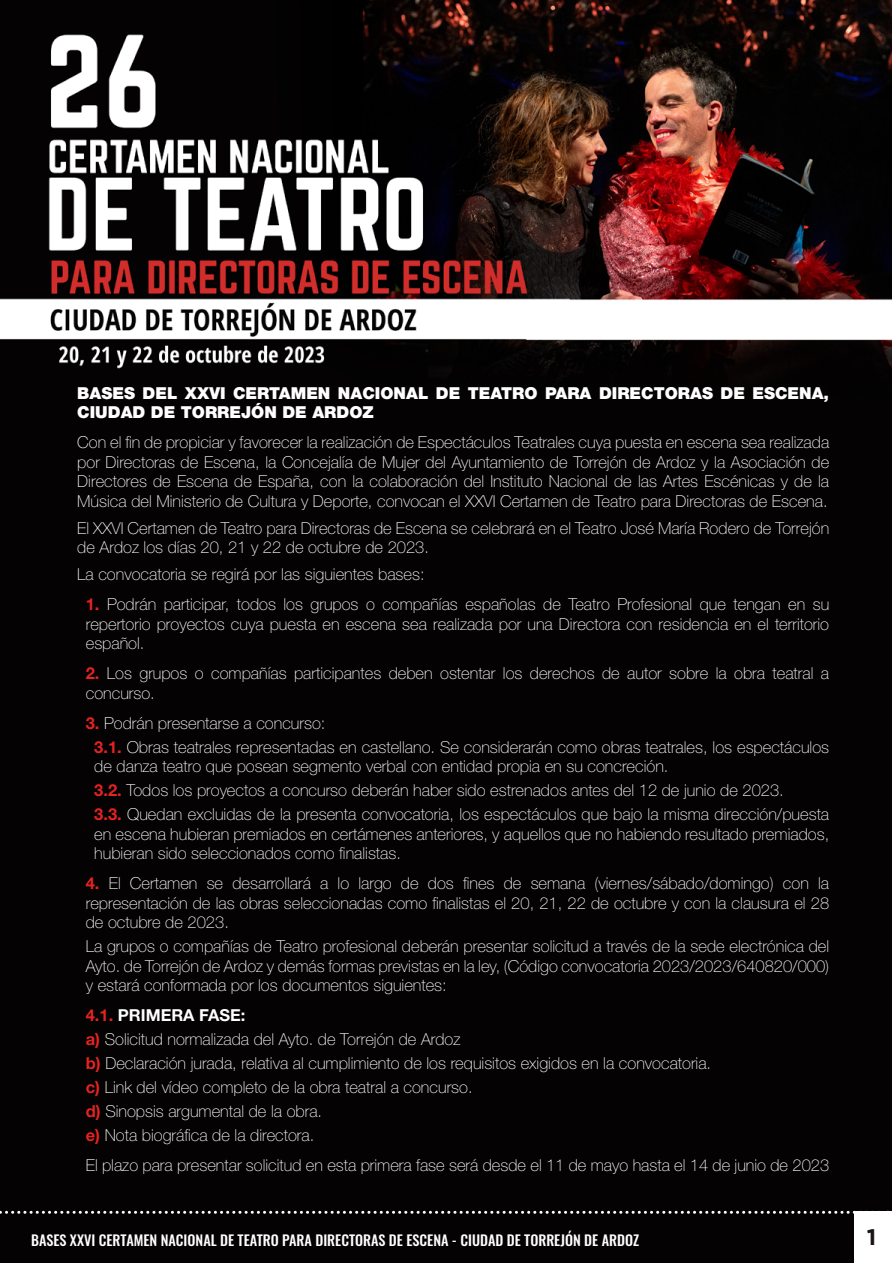
<style>
.page{position:relative;width:893px;height:1263px;background:#fff}
.page>*{position:absolute;margin:0;border:0;box-sizing:border-box;transform-origin:0 0}
.t1{font:700 22.5px "Gotham";color:#1b1414}
.t2{font:100 16.5px/19.5px "Helvetica Neue LT Std";color:#fff}
.t3{font:900 16.5px/19.5px "Helvetica Neue LT Std";color:#fff}
.t4{font:14.25px "Oswald";color:#fff}
.s1{font-weight:700;color:#e52321}
.s2{font-weight:700}
</style>
<div class="page">
<img style="left:0;top:0;width:892px;height:1263px">
<svg style="left:0;top:1211px;width:855px;height:3px"></svg>
<div style="left:855px;top:1211px;width:38px;height:52px;background:#fff"></div>
<p class="t3" style="left:77px;top:383px;width:753px">BASES DEL XXVI CERTAMEN NACIONAL DE TEATRO PARA DIRECTORAS DE ESCENA,<br>CIUDAD DE TORREJÓN DE ARDOZ</p>
<p class="t2" style="left:77px;top:433px;width:753px;text-align:justify">Con el fin de propiciar y favorecer la realización de Espectáculos Teatrales cuya puesta en escena sea realizada por Directoras de Escena, la Concejalía de Mujer del Ayuntamiento de Torrejón de Ardoz y la Asociación de Directores de Escena de España, con la colaboración del Instituto Nacional de las Artes Escénicas y de la Música del Ministerio de Cultura y Deporte, convocan el XXVI Certamen de Teatro para Directoras de Escena.</p>
<p class="t2" style="left:77px;top:518px;width:753px">El XXVI Certamen de Teatro para Directoras de Escena se celebrará en el Teatro José María Rodero de Torrejón de Ardoz los días 20, 21 y 22 de octubre de 2023.</p>
<p class="t2" style="left:77px;top:565px;width:349px">La convocatoria se regirá por las siguientes bases:</p>
<p class="t2" style="left:86px;top:595px;width:745px;text-align:justify"><span class="s1">1.</span> Podrán participar, todos los grupos o compañías españolas de Teatro Profesional que tengan en su repertorio proyectos cuya puesta en escena sea realizada por una Directora con residencia en el territorio español.</p>
<p class="t2" style="left:86px;top:664px;width:745px"><span class="s1">2.</span> Los grupos o compañías participantes deben ostentar los derechos de autor sobre la obra teatral a concurso.</p>
<p class="t2" style="left:94px;top:711px;width:736px;line-height:24px;text-indent:-8px"><span class="s1">3.</span> Podrán presentarse a concurso:<br><span class="s1">3.1.</span> Obras teatrales representadas en castellano. Se considerarán como obras teatrales, los espectáculos</p>
<p class="t2" style="left:94px;top:754px;width:736px;line-height:24px">de danza teatro que posean segmento verbal con entidad propia en su concreción.<br><span class="s1">3.2.</span> Todos los proyectos a concurso deberán haber sido estrenados antes del 12 de junio de 2023.<br><span class="s1">3.3.</span> Quedan excluidas de la presenta convocatoria, los espectáculos que bajo la misma dirección/puesta</p>
<p class="t2" style="left:94px;top:824px;width:736px">en escena hubieran premiados en certámenes anteriores, y aquellos que no habiendo resultado premiados, hubieran sido seleccionados como finalistas.</p>
<p class="t2" style="left:86px;top:874px;width:745px;text-align:justify"><span class="s1">4.</span> El Certamen se desarrollará a lo largo de dos fines de semana (viernes/sábado/domingo) con la representación de las obras seleccionadas como finalistas el 20, 21, 22 de octubre y con la clausura el 28 de octubre de 2023.</p>
<p class="t2" style="left:86px;top:937px;width:745px;text-align:justify">La grupos o compañías de Teatro profesional deberán presentar solicitud a través de la sede electrónica del Ayto. de Torrejón de Ardoz y demás formas previstas en la ley, (Código convocatoria 2023/2023/640820/000) y estará conformada por los documentos siguientes:</p>
<p class="t2" style="left:86px;top:1003px;width:627px;line-height:24px"><span class="s1">4.1.</span> <span class="s2">PRIMERA FASE:<br></span><span class="s1">a)</span> Solicitud normalizada del Ayto. de Torrejón de Ardoz<br><span class="s1">b)</span> Declaración jurada, relativa al cumplimiento de los requisitos exigidos en la convocatoria. <span class="s1">c)</span> Link del vídeo completo de la obra teatral a concurso.<br><span class="s1">d)</span> Sinopsis argumental de la obra.<br><span class="s1">e)</span> Nota biográfica de la directora.</p>
<p class="t2" style="left:86px;top:1156px;width:745px">El plazo para presentar solicitud en esta primera fase será desde el 11 de mayo hasta el 14 de junio de 2023</p>
<p class="t4" style="left:31px;top:1227px;width:609px">BASES XXVI CERTAMEN NACIONAL DE TEATRO PARA DIRECTORAS DE ESCENA - CIUDAD DE TORREJÓN DE ARDOZ</p>
<h1 class="t1" style="left:867px;top:1222px;width:11px">1</h1>
</div>
